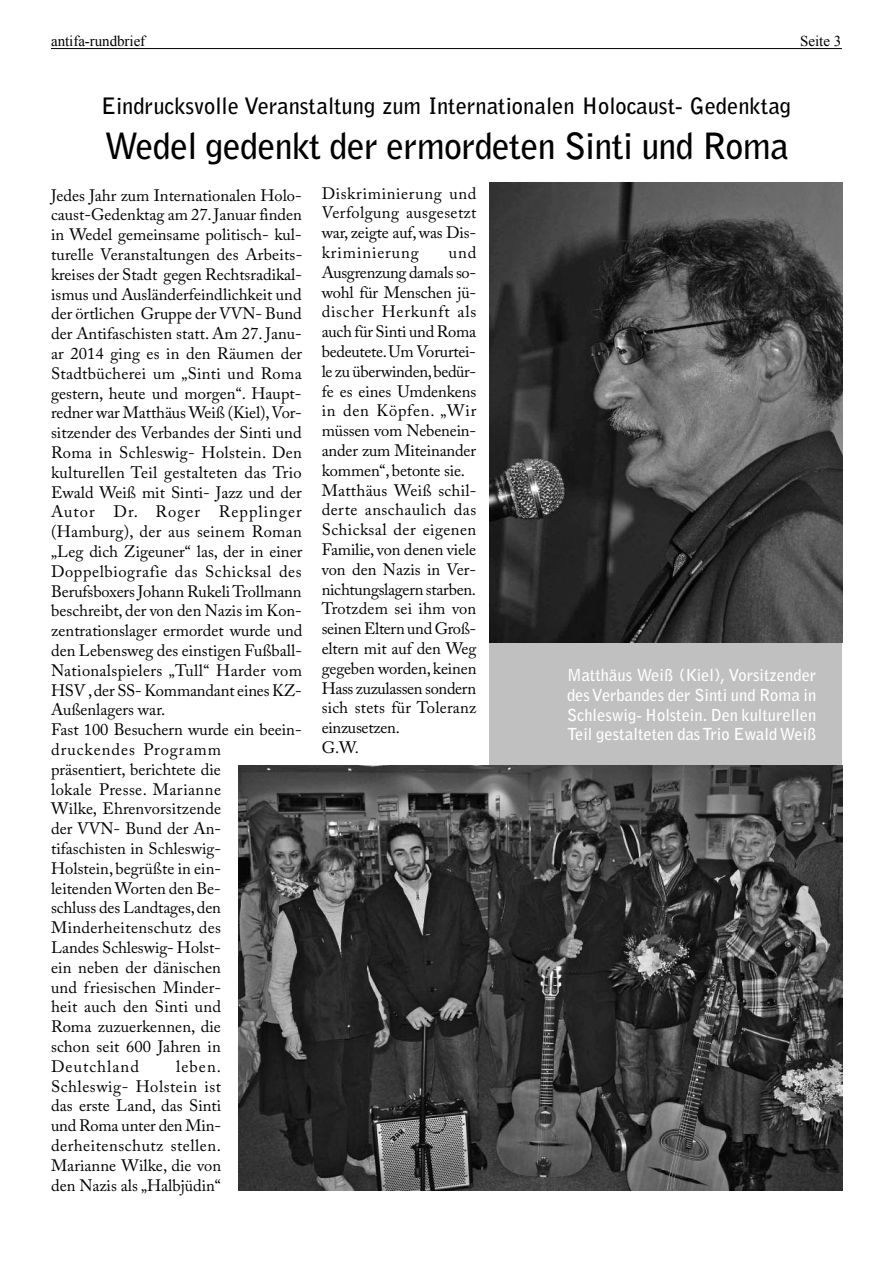
<style>
.page{position:relative;width:893px;height:1263px;background:#fff}
.page>*{position:absolute;margin:0;border:0;box-sizing:border-box;transform-origin:0 0}
.t1{font:700 36px "Bell Gothic Std";letter-spacing:-.02em;color:#000}
.t2{font:700 22.5px "Bell Gothic Std";letter-spacing:-.005em;color:#000}
.t3{font:16.5px/19.8px "Adobe Caslon Pro";color:#000;text-align:justify}
.t4{font:700 16.5px/19.8px "Bell Gothic Std";color:#fff;text-align:justify}
.t5{font:15px "Times New Roman";letter-spacing:-.005em;color:#000}
</style>
<div class="page">
<hr style="left:51px;top:48px;width:791px;height:1px;background:#000">
<div style="left:489px;top:635px;width:353px;height:135px;background:#c0c0c0"></div>
<img style="left:238px;top:765px;width:604px;height:426px">
<img style="left:489px;top:183px;width:353px;height:459px">
<p class="t5" style="left:51px;top:33px;width:96px">antifa-rundbrief</p>
<p class="t5" style="left:800px;top:33px;width:43px">Seite 3</p>
<h2 class="t2" style="left:101px;top:98px;width:692px">Eindrucksvolle Veranstaltung zum Internationalen Holocaust- Gedenktag</h2>
<h1 class="t1" style="left:105px;top:133px;width:686px">Wedel gedenkt der ermordeten Sinti und Roma</h1>
<p class="t3" style="left:51px;top:187px;width:253px;text-align:left">Jedes Jahr zum Internationalen Holo&shy;caust-Gedenktag am 27. Januar finden in Wedel gemeinsame politisch- kul&shy;turelle Veranstaltungen des Arbeits&shy;kreises der Stadt gegen Rechtsradikal&shy;ismus und Ausländerfeindlichkeit und der örtlichen Gruppe der VVN- Bund der Antifaschisten statt. Am 27. Janu&shy;ar 2014 ging es in den Räumen der<br>Stadtbücherei um „Sinti und Roma gestern, heute und morgen“. Haupt&shy;redner war Matthäus Weiß (Kiel), Vor&shy;sitzender des Verbandes der Sinti und<br>Roma in Schleswig- Holstein. Den kulturellen Teil gestalteten das Trio<br>Ewald Weiß mit Sinti- Jazz und der<br>Autor Dr. Roger Repplinger (Hamburg), der aus seinem Roman „Leg dich Zigeuner“ las, der in einer<br>Doppelbiografie das Schicksal des<br>Berufsboxers Johann Rukeli Trollmann beschreibt, der von den Nazis im Kon&shy;zentrationslager ermordet wurde und den Lebensweg des einstigen Fußball-<br>Nationalspielers „Tull“ Harder vom<br>HSV , der SS- Kommandant eines KZ-<br>Außenlagers war.<br>Fast 100 Besuchern wurde ein beein&shy;druckendes Programm<br>präsentiert, berichtete die<br>lokale Presse. Marianne<br>Wilke, Ehrenvorsitzende<br>der VVN- Bund der An-<br>tifaschisten in Schleswig-<br>Holstein, begrüßte in ein-<br>leitenden Worten den Be-<br>schluss des Landtages, den<br>Minderheitenschutz des<br>Landes Schleswig- Holst-<br>ein neben der dänischen<br>und friesischen Minder-<br>heit auch den Sinti und<br>Roma zuzuerkennen, die<br>schon seit 600 Jahren in<br>Deutchland</p>
<p class="t3" style="left:51px;top:1058px;width:172px;text-indent:125px">leben.<br>Schleswig- Holstein ist das erste Land, das Sinti und Roma unter den Min&shy;derheitenschutz stellen.<br>Marianne Wilke, die von den Nazis als „Halbjüdin“</p>
<p class="t3" style="left:322px;top:185px;width:156px">Diskriminierung und Verfolgung ausgesetzt war, zeigte auf, was Dis&shy;kriminierung</p>
<p class="t3" style="left:322px;top:244px;width:156px;text-align:left;text-indent:127px">und<br>Ausgrenzung damals so&shy;wohl für Menschen jü&shy;discher Herkunft als auch für Sinti und Roma bedeutete. Um Vorurtei&shy;le zu überwinden, bedür&shy;fe es eines Umdenkens in den Köpfen. „Wir müssen vom Nebenein&shy;ander zum Miteinander kommen“, betonte sie.<br>Matthäus Weiß schil&shy;derte anschaulich das<br>Schicksal der eigenen<br>Familie, von denen viele von den Nazis in Ver&shy;nichtungslagern starben.<br>Trotzdem sei ihm von seinen Eltern und Groß&shy;eltern mit auf den Weg gegeben worden, keinen<br>Hass zuzulassen sondern sich stets für Toleranz einzusetzen.<br>G.W.</p>
<p class="t4" style="left:567px;top:666px;width:251px">Matthäus Weiß (Kiel), Vorsitzender des Verbandes der Sinti und Roma in Schleswig- Holstein. Den kulturellen Teil gestalteten das Trio Ewald Weiß</p>
</div>
